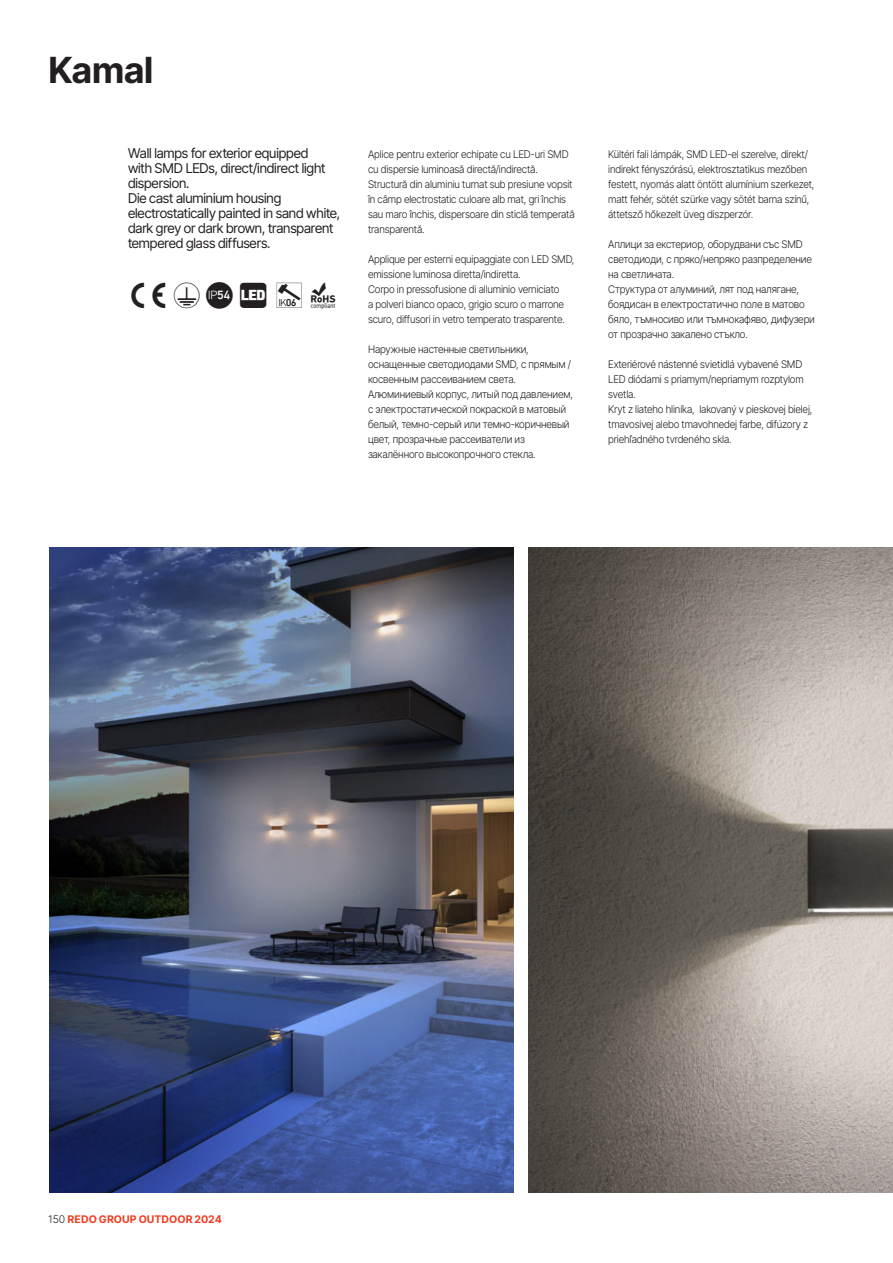
<style>
.page{position:relative;width:893px;height:1263px;background:#fff}
.page>*{position:absolute;margin:0;border:0;box-sizing:border-box;transform-origin:0 0}
.t1{font:36px "Inter";letter-spacing:-.025em;color:#231f20}
.t2{font:13.5px/15px "Inter Tight";letter-spacing:-.01em;color:#231f20}
.t3{font:300 10.5px/15px "Inter Tight";letter-spacing:-.015em;color:#231f20;scale:.96 1}
.t4{font:10.5px "Inter";color:#ef3e22}
.s1{color:#231f20}
</style>
<div class="page">
<img style="left:528px;top:547px;width:365px;height:645px">
<img style="left:49px;top:547px;width:464px;height:645px">
<h1 class="t1" style="left:48px;top:48px;width:107px">Kamal</h1>
<p class="t2" style="left:128px;top:145px;width:214px">Wall lamps for exterior equipped<br>with SMD LEDs, direct/indirect light dispersion.<br>Die cast aluminium housing electrostatically painted in sand white, dark grey or dark brown, transparent tempered glass diffusers.</p>
<p class="t3" style="left:368px;top:146px;width:217px">Aplice pentru exterior echipate cu LED-uri SMD cu dispersie luminoasă directă/indirectă.<br>Structură din aluminiu turnat sub presiune vopsit în câmp electrostatic culoare alb mat, gri închis sau maro închis, dispersoare din sticlă temperată transparentă.</p>
<p class="t3" style="left:368px;top:251px;width:217px">Applique per esterni equipaggiate con LED SMD, emissione luminosa diretta/indiretta.<br>Corpo in pressofusione di alluminio verniciato<br>a polveri bianco opaco, grigio scuro o marrone scuro, diffusori in vetro temperato trasparente.</p>
<p class="t3" style="left:368px;top:341px;width:215px">Наружные настенные светильники, оснащенные светодиодами SMD, с прямым / косвенным рассеиванием света.<br>Алюминиевый корпус, литый под давлением, с электростатической покраской в матовый белый, темно-серый или темно-коричневый цвет, прозрачные рассеиватели из закалённого высокопрочного стекла.</p>
<p class="t3" style="left:608px;top:146px;width:216px">Kültéri fali lámpák, SMD LED-el szerelve, direkt/ indirekt fényszórású, elektrosztatikus mezőben festett, nyomás alatt öntött alumínium szerkezet, matt fehér, sötét szürke vagy sötét barna színű, áttetsző hőkezelt üveg diszperzór.</p>
<p class="t3" style="left:608px;top:236px;width:217px">Аплици за екстериор, оборудвани със SMD светодиоди, с пряко/непряко разпределение на светлината.<br>Структура от алуминий, лят под налягане, боядисан в електростатично поле в матово бяло, тъмносиво или тъмнокафяво, дифузери от прозрачно закалено стъкло.</p>
<p class="t3" style="left:608px;top:356px;width:214px">Exteriérové nástenné svietidlá vybavené SMD LED diódami s priamym/nepriamym rozptylom svetla.<br>Kryt z liateho hliníka, lakovaný v pieskovej bielej, tmavosivej alebo tmavohnedej farbe, difúzory z priehľadného tvrdeného skla.</p>
<p class="t4" style="left:48px;top:1212px;width:175px"><span class="s1">150</span> REDO GROUP OUTDOOR 2024</p>
</div>
